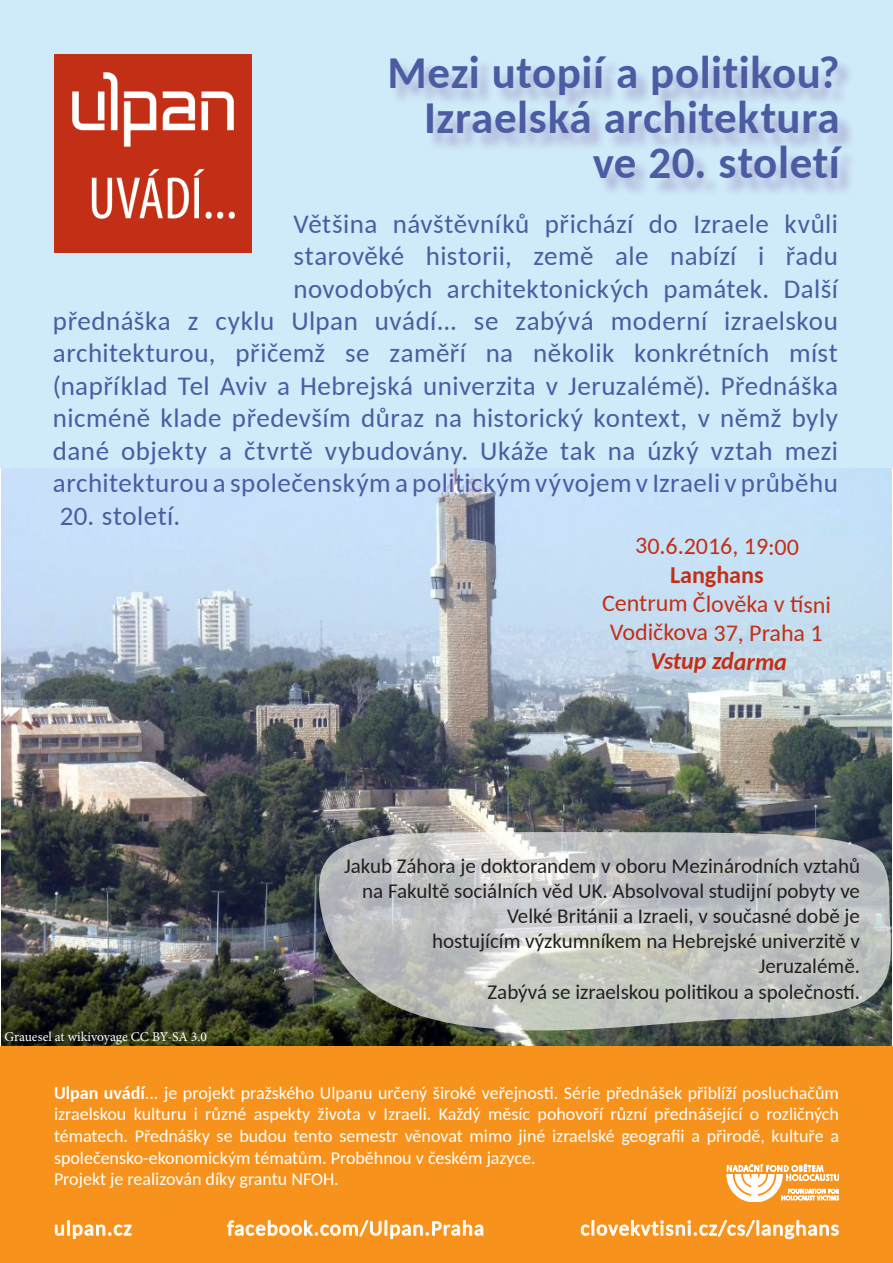
<style>
.page{position:relative;width:893px;height:1263px;background:#fff}
.page>*{position:absolute;margin:0;border:0;box-sizing:border-box;transform-origin:0 0}
.t1{font:700 45px "Carlito";letter-spacing:.01em;color:#4c5ca2}
.Ruth_s{font:27px/32.4px "Carlito";letter-spacing:.015em;color:#4c5ca2;text-align:right}
.t2{font:24px "Carlito";letter-spacing:-.01em;color:#c22f16}
.t3{font:italic 700 24px "Carlito";letter-spacing:-.01em;color:#c22f16}
.t4{font:700 24px "Carlito";letter-spacing:-.01em;color:#c22f16}
.t5{font:21px/25.2px "Carlito";color:#231f20;text-align:right}
.t6{font:21px "Carlito";letter-spacing:.05em;color:#fff}
.t7{font:18px/21.6px "Carlito";color:#fff;text-align:justify}
.t8{font:13.5px "Minion Pro";color:#fff}
.s1{font-weight:700}
</style>
<div class="page">
<img style="left:1px;top:467px;width:891px;height:579px">
<div style="left:0;top:0;width:893px;height:467px;background:#cfeaf9"></div>
<svg style="left:317px;top:829px;width:575px;height:203px;background:#b1b4b2"></svg>
<div style="left:0;top:1046px;width:893px;height:217px;background:#f7931d"></div>
<svg style="left:580px;top:1220px;width:259px;height:20px"></svg>
<svg style="left:227px;top:1220px;width:257px;height:20px"></svg>
<svg style="left:54px;top:1224px;width:10px;height:12px"></svg>
<div style="left:67px;top:1220px;width:3px;height:16px;border:1px solid #fff"></div>
<svg style="left:72px;top:1224px;width:60px;height:15px"></svg>
<svg style="left:727px;top:1164px;width:112px;height:38px"></svg>
<img style="left:54px;top:54px;width:198px;height:198px">
<div style="left:391px;top:59px;width:467px;height:138px;background:#a39eca;opacity:.75"></div>
<p class="t1" style="left:388px;top:42px;width:454px">Mezi utopií a politikou?</p>
<p class="t1" style="left:424px;top:87px;width:417px">Izraelská architektura</p>
<p class="t1" style="left:593px;top:132px;width:249px">ve 20. století</p>
<p class="Ruth_s" style="left:53px;top:206px;width:786px">Většina návštěvníků přichází do Izraele kvůli<br>starověké historii, země ale nabízí i řadu<br>novodobých architektonických památek. Další<br>přednáška z cyklu Ulpan uvádí... se zabývá moderní izraelskou architekturou, přičemž se zaměří na několik konkrétních míst (například Tel Aviv a Hebrejská univerzita v Jeruzalémě). Přednáška nicméně klade především důraz na historický kontext, v němž byly dané objekty a čtvrtě vybudovány. Ukáže tak na úzký vztah mezi architekturou a společenským a politickým vývojem v Izraeli v průběhu</p>
<p class="Ruth_s" style="left:60px;top:498px;width:122px">20. století.</p>
<p class="t2" style="left:635px;top:530px;width:166px">30.6.2016, 19:00</p>
<p class="t4" style="left:670px;top:558px;width:95px">Langhans</p>
<p class="t2" style="left:602px;top:587px;width:230px">Centrum Člověka v tísni</p>
<p class="t2" style="left:610px;top:616px;width:215px">Vodičkova 37, Praha 1</p>
<p class="t3" style="left:651px;top:645px;width:138px">Vstup zdarma</p>
<p class="t8" style="left:5px;top:1028px;width:204px">Grauesel at wikivoyage CC BY-SA 3.0</p>
<p class="t5" style="left:344px;top:852px;width:518px">Jakub Záhora je doktorandem v oboru Mezinárodních vztahů na Fakultě sociálních věd UK. Absolvoval studijní pobyty ve<br>Velké Británii a Izraeli, v současné době je</p>
<p class="t5" style="left:432px;top:928px;width:429px">hostujícím výzkumníkem na Hebrejské univerzitě v<br>Jeruzalémě.</p>
<p class="t5" style="left:488px;top:978px;width:374px">Zabývá se izraelskou politikou a společností.</p>
<p class="t7" style="left:54px;top:1081px;width:786px"><span class="s1">Ulpan uvádí</span>... je projekt pražského Ulpanu určený široké veřejnosti. Série přednášek přiblíží posluchačům izraelskou kulturu i různé aspekty života v Izraeli. Každý měsíc pohovoří různí přednášející o rozličných tématech. Přednášky se budou tento semestr věnovat mimo jiné izraelské geografii a přirodě, kultuře a společensko-ekonomickým tématům. Proběhnou v českém jazyce.</p>
<p class="t7" style="left:54px;top:1167px;width:286px">Projekt je realizován díky grantu NFOH.</p>
<p class="t6" style="left:54px;top:1214px;width:79px">ulpan.cz</p>
<p class="t6" style="left:227px;top:1214px;width:258px">facebook.com/Ulpan.Praha</p>
<p class="t6" style="left:581px;top:1214px;width:260px">clovekvtisni.cz/cs/langhans</p>
</div>
